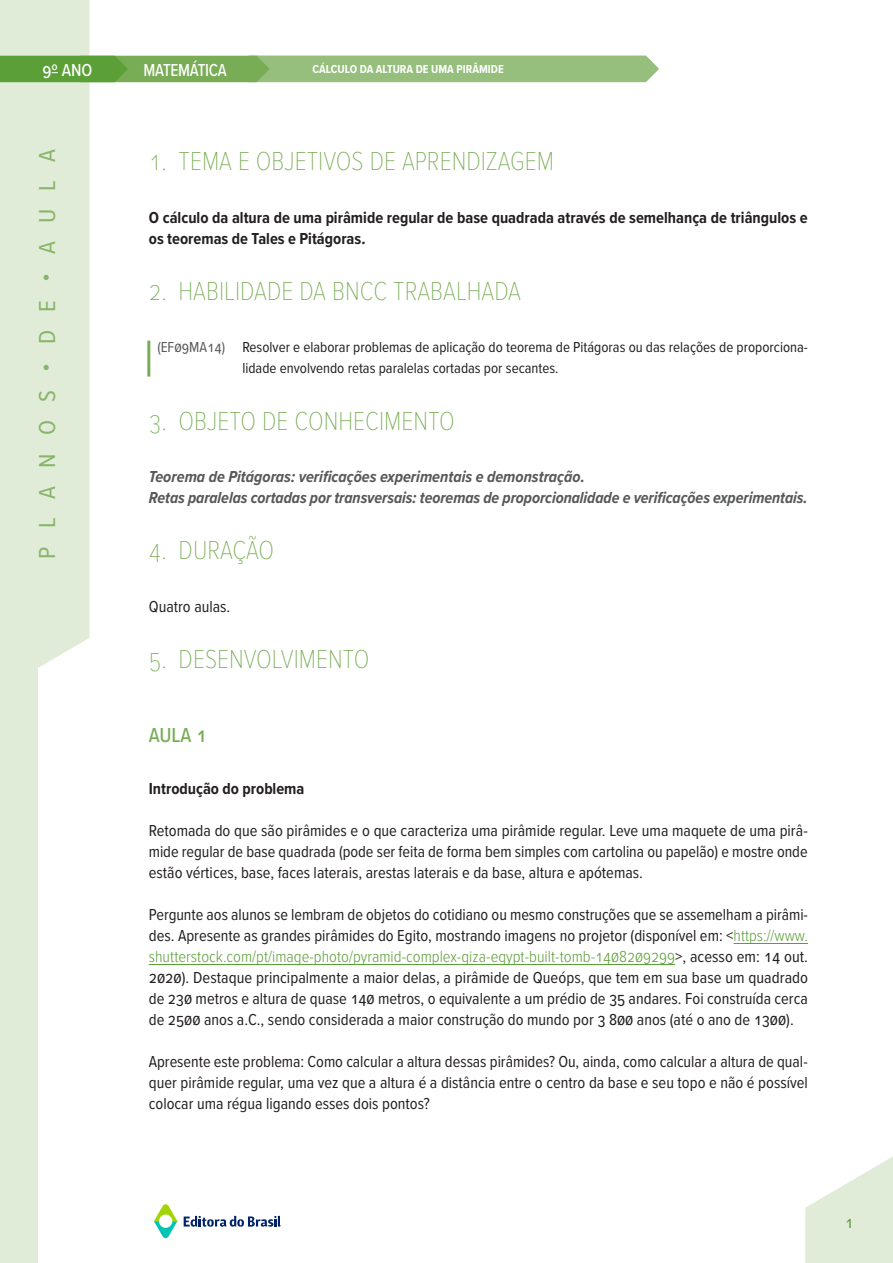
<style>
.page{position:relative;width:893px;height:1263px;background:#fff}
.page>*{position:absolute;margin:0;border:0;box-sizing:border-box;transform-origin:0 0}
.t1{font:100 27px "Proxima Nova Cond";color:#79ad55}
.t2{font:24px "Proxima Nova Cond";letter-spacing:.73em;color:#87b569;scale:1.05 1}
.Aula{font:500 21px "Proxima Nova Cond";color:#79ad55}
.t3{font:500 18px "Proxima Nova Cond";letter-spacing:-.015em;color:#fff;scale:.95 1}
.t4{font:500 18px "Proxima Nova Cond";letter-spacing:-.015em;color:#fff}
.Corpo{font:16.5px/21px "Proxima Nova Cond";color:#231f20;text-align:justify}
.Corpo_Item{font:italic 700 16.5px "Proxima Nova Cond";letter-spacing:-.005em;color:#57585a}
.Des-TOPICO{font:700 16.5px/21px "Proxima Nova Cond";color:#231f20}
.t5{font:16.5px "Proxima Nova Cond";color:#5b9f37}
.BNCC_Corpo{font:15px/21px "Proxima Nova Cond";color:#231f20}
.t6{font:700 12px "Proxima Nova Cond";color:#fff}
.s1{color:#57585a}
.s2{font-weight:300;color:#5b9f37}
</style>
<div class="page">
<div style="left:38px;top:0;width:52px;height:668px;background:#e0ecd8"></div>
<svg style="left:805px;top:1156px;width:88px;height:107px"></svg>
<div style="left:0;top:0;width:38px;height:1263px;background:#e0ecd8"></div>
<svg style="left:154px;top:1204px;width:23px;height:34px"></svg>
<svg style="left:184px;top:1216px;width:97px;height:11px"></svg>
<svg style="left:0;top:56px;width:659px;height:26px;background:#85b568"></svg>
<hr style="left:147px;top:341px;width:3px;height:36px;background:#79ad55">
<hr style="left:734px;top:943px;width:74px;height:1px;background:#5b9f37">
<hr style="left:149px;top:964px;width:526px;height:1px;background:#5b9f37">
<p class="t4" style="left:43px;top:59px;width:52px">9º ANO</p>
<p class="t3" style="left:144px;top:59px;width:89px">MATEMÁTICA</p>
<p class="t6" style="left:313px;top:62px;width:193px">cálculo da altura de uma pirâmide</p>
<h2 class="t2" style="left:33px;top:559px;width:392px;rotate:-90deg">PLANOS•DE•AULA</h2>
<p class="t1" style="left:149px;top:145px;width:407px">1. TEMA E OBJETIVOS DE APRENDIZAGEM</p>
<p class="Des-TOPICO" style="left:149px;top:207px;width:660px">O cálculo da altura de uma pirâmide regular de base quadrada através de semelhança de triângulos e os teoremas de Tales e Pitágoras.</p>
<p class="t1" style="left:149px;top:275px;width:374px">2. HABILIDADE DA BNCC TRABALHADA</p>
<p class="BNCC_Corpo" style="left:242px;top:337px;width:567px;text-indent:-85px"><span class="s1">(EF09MA14)</span> Resolver e elaborar problemas de aplicação do teorema de Pitágoras ou das relações de proporciona&shy;lidade envolvendo retas paralelas cortadas por secantes.</p>
<p class="t1" style="left:149px;top:405px;width:307px">3. OBJETO DE CONHECIMENTO</p>
<p class="Corpo_Item" style="left:149px;top:465px;width:437px">Teorema de Pitágoras: verificações experimentais e demonstração.</p>
<p class="Corpo_Item" style="left:149px;top:486px;width:660px">Retas paralelas cortadas por transversais: teoremas de proporcionalidade e verificações experimentais.</p>
<p class="t1" style="left:149px;top:534px;width:127px">4. DURAÇÃO</p>
<p class="Corpo" style="left:149px;top:596px;width:83px">Quatro aulas.</p>
<p class="t1" style="left:149px;top:643px;width:222px">5. DESENVOLVIMENTO</p>
<p class="Aula" style="left:149px;top:722px;width:59px">AULA 1</p>
<p class="Des-TOPICO" style="left:149px;top:779px;width:157px">Introdução do problema</p>
<p class="Corpo" style="left:149px;top:821px;width:661px">Retomada do que são pirâmides e o que caracteriza uma pirâmide regular. Leve uma maquete de uma pirâ&shy;mide regular de base quadrada (pode ser feita de forma bem simples com cartolina ou papelão) e mostre onde estão vértices, base, faces laterais, arestas laterais e da base, altura e apótemas.</p>
<p class="Corpo" style="left:149px;top:905px;width:661px">Pergunte aos alunos se lembram de objetos do cotidiano ou mesmo construções que se assemelham a pirâmi&shy;des. Apresente as grandes pirâmides do Egito, mostrando imagens no projetor (disponível em: &lt;<span class="s2">https://www. shutterstock.com/pt/image-photo/pyramid-complex-giza-egypt-built-tomb-1408209299</span>&gt;, acesso em: 14 out.<br>2020). Destaque principalmente a maior delas, a pirâmide de Queóps, que tem em sua base um quadrado de 230 metros e altura de quase 140 metros, o equivalente a um prédio de 35 andares. Foi construída cerca de 2500 anos a.C., sendo considerada a maior construção do mundo por 3 800 anos (até o ano de 1300).</p>
<p class="Corpo" style="left:149px;top:1052px;width:661px">Apresente este problema: Como calcular a altura dessas pirâmides? Ou, ainda, como calcular a altura de qual&shy;quer pirâmide regular, uma vez que a altura é a distância entre o centro da base e seu topo e não é possível colocar uma régua ligando esses dois pontos?</p>
<p class="t5" style="left:845px;top:1212px;width:10px">1</p>
</div>
